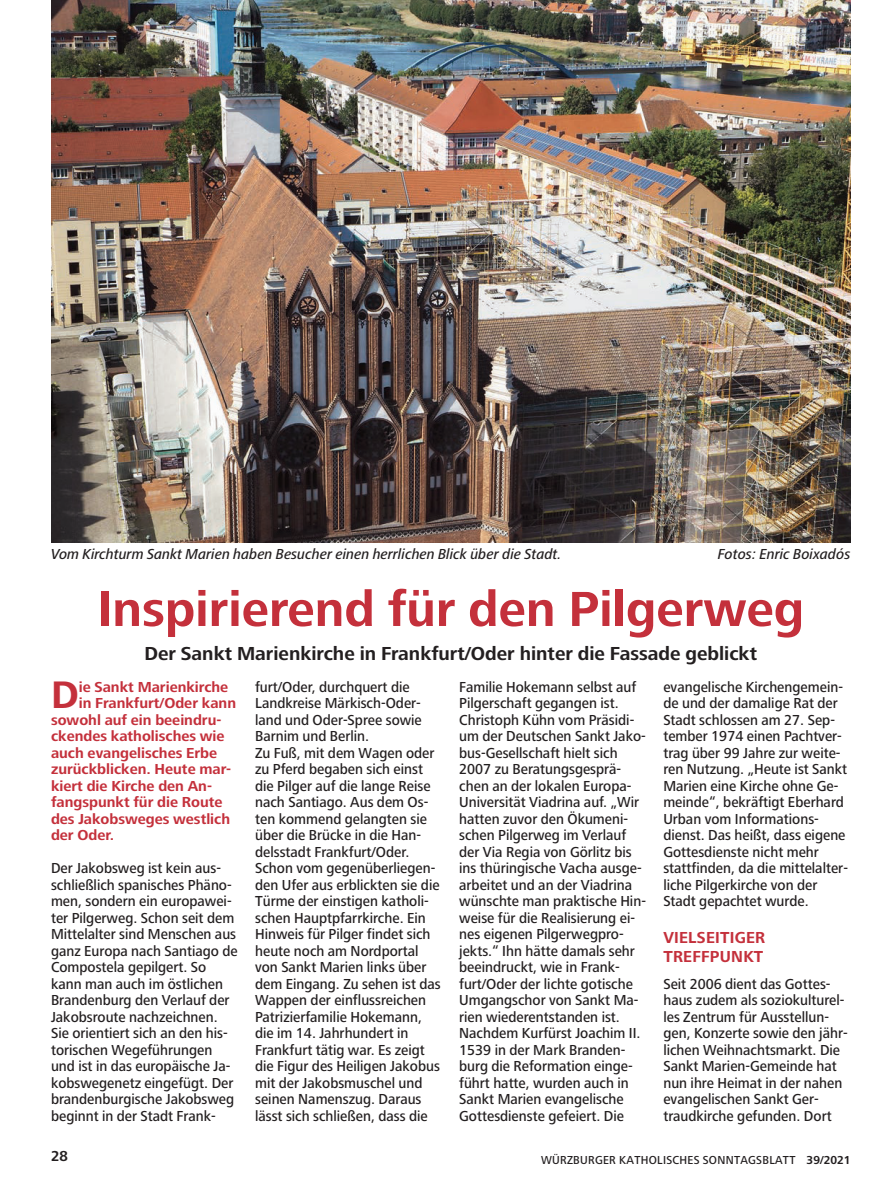
<style>
.page{position:relative;width:893px;height:1191px;background:#fff}
.page>*{position:absolute;margin:0;border:0;box-sizing:border-box;transform-origin:0 0}
.t1{font:700 51px "Frutiger Next LT";color:#c4303b}
.t2{font:700 39.75px "Frutiger Next LT";color:#c4303b}
.t3{font:700 19.5px "Frutiger Next LT";color:#231f20}
.t4{font:700 16.5px/19.5px "Frutiger Next LT";letter-spacing:.015em;color:#c4303b}
.t5{font:500 15px/16.5px "Frutiger Next LT";color:#231f20;scale:.95 1}
.t6{font:700 15px "Frutiger Next LT";color:#c4303b}
.t7{font:italic 500 15px "Frutiger Next LT";color:#231f20;scale:.95 1}
.t8{font:700 15px "Frutiger Next LT";color:#231f20;scale:.95 1}
.t9{font:500 12px "Frutiger Next LT";letter-spacing:.025em;color:#231f20;scale:.95 1}
.s1{font-weight:700}
</style>
<div class="page">
<img style="left:51px;top:0;width:799px;height:543px">
<p class="t7" style="left:51px;top:546px;width:539px">Vom Kirchturm Sankt Marien haben Besucher einen herrlichen Blick über die Stadt.</p>
<p class="t7" style="left:718px;top:546px;width:141px">Fotos: Enric Boixadós</p>
<h1 class="t1" style="left:97px;top:580px;width:708px">Inspirierend für den Pilgerweg</h1>
<h3 class="t3" style="left:144px;top:642px;width:614px">Der Sankt Marienkirche in Frankfurt/Oder hinter die Fassade geblickt</h3>
<h2 class="t2" style="left:51px;top:672px;width:29px">D</h2>
<p class="t6" style="left:79px;top:678px;width:151px">ie Sankt Marienkirche</p>
<p class="t6" style="left:79px;top:694px;width:159px">in Frankfurt/Oder kann</p>
<p class="t6" style="left:51px;top:711px;width:172px">sowohl auf ein beeindru-</p>
<p class="t6" style="left:51px;top:727px;width:175px">ckendes katholisches wie</p>
<p class="t6" style="left:51px;top:744px;width:168px">auch evangelisches Erbe</p>
<p class="t6" style="left:51px;top:760px;width:182px">zurückblicken. Heute mar-</p>
<p class="t6" style="left:51px;top:777px;width:163px">kiert die Kirche den An-</p>
<p class="t6" style="left:51px;top:793px;width:173px">fangspunkt für die Route</p>
<p class="t6" style="left:51px;top:810px;width:181px">des Jakobsweges westlich</p>
<p class="t6" style="left:51px;top:826px;width:65px">der Oder.</p>
<p class="t5" style="left:51px;top:860px;width:198px">Der Jakobsweg ist kein aus&shy;schließlich spanisches Phäno&shy;men, sondern ein europawei&shy;ter Pilgerweg. Schon seit dem<br>Mittelalter sind Menschen aus ganz Europa nach Santiago de<br>Compostela gepilgert. So kann man auch im östlichen<br>Brandenburg den Verlauf der<br>Jakobsroute nachzeichnen.<br>Sie orientiert sich an den his&shy;torischen Wegeführungen und ist in das europäische Ja&shy;kobswegenetz eingefügt. Der brandenburgische Jakobsweg beginnt in der Stadt Frank-</p>
<p class="t5" style="left:255px;top:678px;width:197px">furt/Oder, durchquert die<br>Landkreise Märkisch-Oder&shy;land und Oder-Spree sowie<br>Barnim und Berlin.<br>Zu Fuß, mit dem Wagen oder zu Pferd begaben sich einst die Pilger auf die lange Reise nach Santiago. Aus dem Os&shy;ten kommend gelangten sie über die Brücke in die Han&shy;delsstadt Frankfurt/Oder.<br>Schon vom gegenüberliegen&shy;den Ufer aus erblickten sie die<br>Türme der einstigen katholi&shy;schen Hauptpfarrkirche. Ein<br>Hinweis für Pilger findet sich heute noch am Nordportal von Sankt Marien links über dem Eingang. Zu sehen ist das<br>Wappen der einflussreichen<br>Patrizierfamilie Hokemann, die im 14. Jahrhundert in<br>Frankfurt tätig war. Es zeigt die Figur des Heiligen Jakobus mit der Jakobsmuschel und seinen Namenszug. Daraus lässt sich schließen, dass die</p>
<p class="t5" style="left:459px;top:678px;width:198px">Familie Hokemann selbst auf<br>Pilgerschaft gegangen ist.<br>Christoph Kühn vom Präsidi&shy;um der Deutschen Sankt Jako&shy;bus-Gesellschaft hielt sich<br>2007 zu Beratungsgesprä&shy;chen an der lokalen Europa-<br>Universität Viadrina auf. „Wir hatten zuvor den Ökumeni&shy;schen Pilgerweg im Verlauf der Via Regia von Görlitz bis ins thüringische Vacha ausge&shy;arbeitet und an der Viadrina wünschte man praktische Hin&shy;weise für die Realisierung ei&shy;nes eigenen Pilgerwegpro&shy;jekts.“ Ihn hätte damals sehr beeindruckt, wie in Frank&shy;furt/Oder der lichte gotische<br>Umgangschor von Sankt Ma&shy;rien wiederentstanden ist.<br>Nachdem Kurfürst Joachim II.<br>1539 in der Mark Branden&shy;burg die Reformation einge&shy;führt hatte, wurden auch in<br>Sankt Marien evangelische<br>Gottesdienste gefeiert. Die</p>
<p class="t5" style="left:663px;top:678px;width:196px">evangelische Kirchengemein&shy;de und der damalige Rat der<br>Stadt schlossen am 27. Sep&shy;tember 1974 einen Pachtver&shy;trag über 99 Jahre zur weite&shy;ren Nutzung. „Heute ist Sankt<br>Marien eine Kirche ohne Ge&shy;meinde“, bekräftigt Eberhard<br>Urban vom Informations&shy;dienst. Das heißt, dass eigene<br>Gottesdienste nicht mehr stattfinden, da die mittelalter&shy;liche Pilgerkirche von der<br>Stadt gepachtet wurde.</p>
<p class="t4" style="left:663px;top:927px;width:103px">VIELSEITIGER<br>TREFFPUNKT</p>
<p class="t5" style="left:663px;top:975px;width:196px">Seit 2006 dient das Gottes&shy;haus zudem als soziokulturel&shy;les Zentrum für Ausstellun&shy;gen, Konzerte sowie den jähr&shy;lichen Weihnachtsmarkt. Die<br>Sankt Marien-Gemeinde hat nun ihre Heimat in der nahen evangelischen Sankt Ger&shy;traudkirche gefunden. Dort</p>
<p class="t8" style="left:51px;top:1147px;width:19px">28</p>
<p class="t9" style="left:541px;top:1153px;width:327px">WÜRZBURGER KATHOLISCHES SONNTAGSBLATT <span class="s1">39/2021</span></p>
</div>
